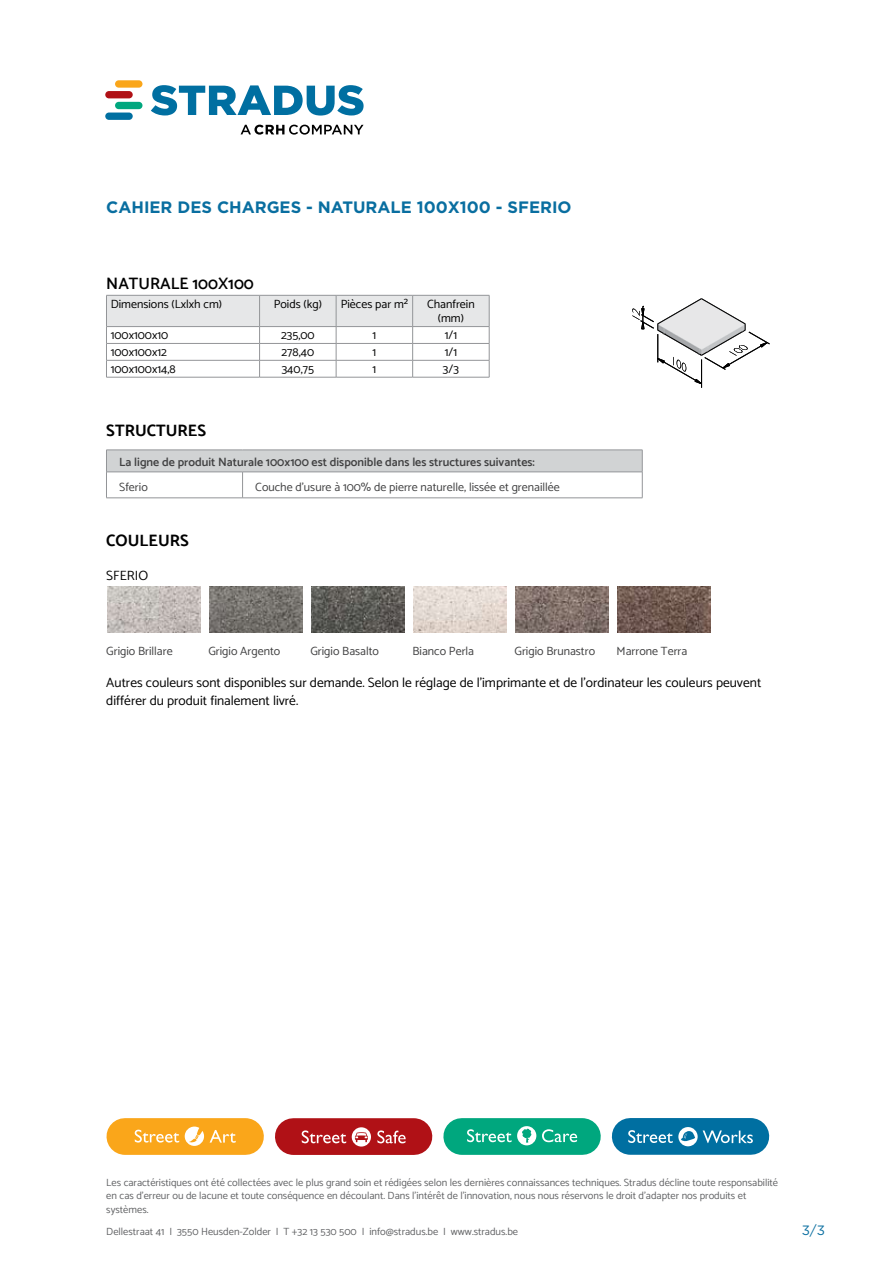
<style>
.page{position:relative;width:893px;height:1263px;background:#fff}
.page>*{position:absolute;margin:0;border:0;box-sizing:border-box;transform-origin:0 0}
.t1{font:700 16.5px "Gotham";color:#096ea0}
.t2{font:700 16.5px "Catamaran";color:#000}
.t3{font:600 16.5px "Catamaran";color:#000}
.t4{font:13.5px/18px "Catamaran";color:#000}
.t5{font:13.5px "Gotham";color:#096ea0}
.t6{font:12px "Catamaran";color:#414142}
.t7{font:12px/14.4px "Catamaran";color:#000;text-align:center}
.t8{font:600 12px "Catamaran";color:#414142}
.t9{font:10.5px/13.5px "Catamaran";color:#636466}
</style>
<div class="page">
<hr style="left:106px;top:377px;width:154px;height:1px;background:#939598">
<hr style="left:260px;top:377px;width:76px;height:1px;background:#939598">
<hr style="left:336px;top:377px;width:77px;height:1px;background:#939598">
<hr style="left:413px;top:377px;width:76px;height:1px;background:#939598">
<svg style="left:106px;top:295px;width:384px;height:82px"></svg>
<hr style="left:106px;top:498px;width:137px;height:1px;background:#939598">
<hr style="left:243px;top:498px;width:399px;height:1px;background:#939598">
<svg style="left:106px;top:450px;width:537px;height:48px"></svg>
<img style="left:107px;top:586px;width:94px;height:47px">
<img style="left:209px;top:586px;width:94px;height:47px">
<img style="left:311px;top:586px;width:94px;height:47px">
<img style="left:413px;top:586px;width:94px;height:47px">
<img style="left:515px;top:586px;width:94px;height:47px">
<img style="left:617px;top:586px;width:94px;height:47px">
<svg style="left:632px;top:299px;width:138px;height:89px"></svg>
<div style="left:630px;top:1118px;width:121px;height:37px;background:#006fa1"></div>
<svg style="left:628px;top:1127px;width:125px;height:19px"></svg>
<div style="left:462px;top:1118px;width:120px;height:37px;background:#00a77e"></div>
<svg style="left:542px;top:1129px;width:35px;height:13px"></svg>
<svg style="left:467px;top:1126px;width:69px;height:19px"></svg>
<div style="left:293px;top:1118px;width:121px;height:37px;background:#b01116"></div>
<svg style="left:352px;top:1127px;width:19px;height:19px"></svg>
<svg style="left:377px;top:1130px;width:29px;height:13px"></svg>
<svg style="left:302px;top:1130px;width:44px;height:13px"></svg>
<div style="left:125px;top:1118px;width:120px;height:37px;background:#faa61a"></div>
<svg style="left:185px;top:1126px;width:19px;height:20px"></svg>
<svg style="left:135px;top:1130px;width:44px;height:12px"></svg>
<svg style="left:210px;top:1130px;width:26px;height:13px"></svg>
<svg style="left:151px;top:85px;width:213px;height:31px"></svg>
<div style="left:115px;top:80px;width:27px;height:8px;background:#faa61a;border-radius:4px"></div>
<div style="left:105px;top:91px;width:28px;height:7px;background:#b01116;border-radius:4px"></div>
<div style="left:105px;top:113px;width:28px;height:7px;background:#006fa1;border-radius:4px"></div>
<div style="left:115px;top:102px;width:27px;height:7px;background:#00a77e;border-radius:4px"></div>
<svg style="left:241px;top:125px;width:123px;height:10px"></svg>
<h1 class="t1" style="left:106px;top:196px;width:467px">CAHIER DES CHARGES - NATURALE 100X100 - SFERIO</h1>
<h1 class="t3" style="left:106px;top:274px;width:149px">Naturale 100x100</h1>
<p class="t7" style="left:111px;top:296px;width:113px">Dimensions (Lxlxh cm)</p>
<p class="t7" style="left:274px;top:296px;width:50px">Poids (kg)</p>
<p class="t7" style="left:341px;top:296px;width:69px">Pièces par m²</p>
<p class="t7" style="left:427px;top:296px;width:49px">Chanfrein (mm)</p>
<p class="t7" style="left:111px;top:328px;width:59px">100x100x10</p>
<p class="t7" style="left:281px;top:328px;width:35px">235,00</p>
<p class="t7" style="left:372px;top:328px;width:5px">1</p>
<p class="t7" style="left:445px;top:328px;width:14px">1/1</p>
<p class="t7" style="left:111px;top:344px;width:58px">100x100x12</p>
<p class="t7" style="left:281px;top:344px;width:34px">278,40</p>
<p class="t7" style="left:372px;top:344px;width:5px">1</p>
<p class="t7" style="left:445px;top:344px;width:14px">1/1</p>
<p class="t7" style="left:111px;top:361px;width:66px">100x100x14,8</p>
<p class="t7" style="left:282px;top:361px;width:34px">340,75</p>
<p class="t7" style="left:372px;top:361px;width:5px">1</p>
<p class="t7" style="left:443px;top:361px;width:17px">3/3</p>
<h1 class="t2" style="left:106px;top:421px;width:101px">STRUCTURES</h1>
<p class="t8" style="left:119px;top:454px;width:417px">La ligne de produit Naturale 100x100 est disponible dans les structures suivantes:</p>
<p class="t6" style="left:119px;top:478px;width:30px">Sferio</p>
<p class="t6" style="left:255px;top:478px;width:306px">Couche d’usure à 100% de pierre naturelle, lissée et grenaillée</p>
<h1 class="t2" style="left:106px;top:531px;width:84px">COULEURS</h1>
<p class="t4" style="left:106px;top:566px;width:36px">Sferio</p>
<p class="t6" style="left:106px;top:641px;width:68px">Grigio Brillare</p>
<p class="t6" style="left:208px;top:641px;width:73px">Grigio Argento</p>
<p class="t6" style="left:310px;top:641px;width:70px">Grigio Basalto</p>
<p class="t6" style="left:412px;top:641px;width:63px">Bianco Perla</p>
<p class="t6" style="left:514px;top:641px;width:82px">Grigio Brunastro</p>
<p class="t6" style="left:617px;top:641px;width:72px">Marrone Terra</p>
<p class="t4" style="left:106px;top:673px;width:656px">Autres couleurs sont disponibles sur demande. Selon le réglage de l’imprimante et de l’ordinateur les couleurs peuvent différer du produit finalement livré.</p>
<p class="t9" style="left:106px;top:1175px;width:673px">Les caractéristiques ont été collectées avec le plus grand soin et rédigées selon les dernières connaissances techniques. Stradus décline toute responsabilité en cas d’erreur ou de lacune et toute conséquence en découlant. Dans l’intérêt de l’innovation, nous nous réservons le droit d’adapter nos produits et systèmes.</p>
<p class="t9" style="left:106px;top:1224px;width:413px">Dellestraat 41 I 3550 Heusden-Zolder I T +32 13 530 500 I info@stradus.be I www.stradus.be</p>
<p class="t5" style="left:810px;top:1221px;width:16px">/3</p>
</div>
